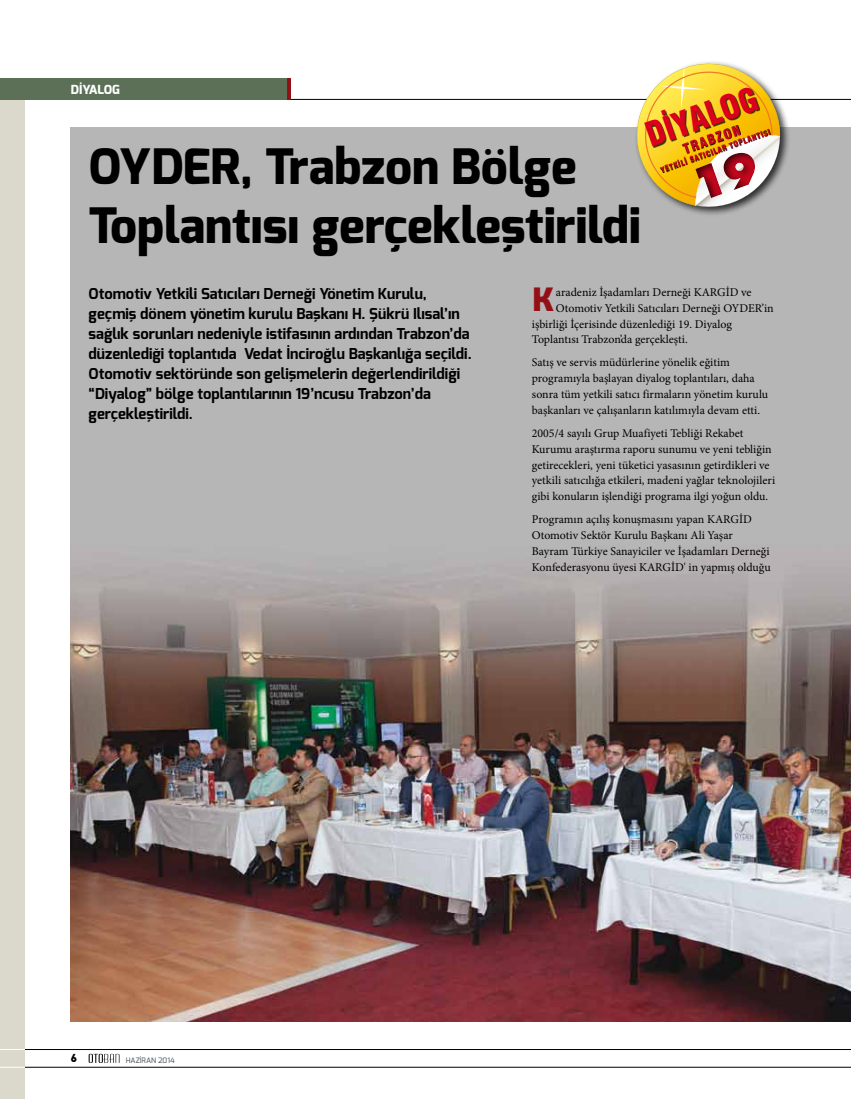
<style>
.page{position:relative;width:851px;height:1099px;background:#fff}
.page>*{position:absolute;margin:0;border:0;box-sizing:border-box;transform-origin:0 0}
.t1{font:800 48.75px "Exo";color:#000}
.t2{font:35.25px "Vodafone Ex B";color:#941017}
.t3{font:900 condensed 32.5px "Swiss 721 BT";color:#db001b}
.t4{font:700 15px/20px "Exo";color:#000}
.t5{font:900 condensed 13.38px "Swiss 721 BT";color:#cd071e}
.t6{font:800 12.5px "Exo";letter-spacing:-.005em;color:#fff}
.t7{font:11.88px/15.9px "Minion Pro";color:#000}
.t8{font:900 11.25px "DIN";color:#000}
.t9{font:900 condensed 7.75px "Swiss 721 BT";color:#cd071e}
.t10{font:500 7.5px "Exo";color:#5a666e}
</style>
<div class="page">
<hr style="left:0;top:1066px;width:850px;height:1px;background:#000">
<hr style="left:0;top:1049px;width:850px;height:1px;background:#000">
<svg style="left:89px;top:1053px;width:30px;height:9px"></svg>
<div style="left:0;top:99px;width:25px;height:999px;background:#dad9cc"></div>
<svg style="left:0;top:1066px;width:24px;height:1px"></svg>
<svg style="left:0;top:1049px;width:25px;height:1px"></svg>
<hr style="left:0;top:99px;width:850px;height:1px;background:#000">
<svg style="left:0;top:99px;width:25px;height:1px"></svg>
<div style="left:0;top:78px;width:291px;height:21px;background:#5b7056"></div>
<hr style="left:287px;top:78px;width:4px;height:21px;background:#941017">
<img style="left:71px;top:128px;width:779px;height:892px">
<svg style="left:629px;top:62px;width:206px;height:152px"></svg>
<p class="t6" style="left:71px;top:81px;width:50px">DİYALOG</p>
<h3 class="t3" style="left:640px;top:118px;width:118px;rotate:-20deg">DİYALOG</h3>
<p class="t5" style="left:681px;top:141px;width:61px;rotate:-19deg">TRABZON</p>
<p class="t9" style="left:659px;top:165px;width:117px;rotate:-19deg">YETKİLİ SATICILAR TOPLANTISI</p>
<h1 class="t1" style="left:89px;top:135px;width:489px">OYDER, Trabzon Bölge</h1>
<h1 class="t1" style="left:89px;top:194px;width:553px">Toplantısı gerçekleştirildi</h1>
<p class="t4" style="left:89px;top:284px;width:384px">Otomotiv Yetkili Satıcıları Derneği Yönetim Kurulu, geçmiş dönem yönetim kurulu Başkanı H. Şükrü Ilısal’ın sağlık sorunları nedeniyle istifasının ardından Trabzon’da düzenlediği toplantıda Vedat İnciroğlu Başkanlığa seçildi.<br>Otomotiv sektöründe son gelişmelerin değerlendirildiği “Diyalog” bölge toplantılarının 19’ncusu Trabzon’da gerçekleştirildi.</p>
<h2 class="t2" style="left:531px;top:277px;width:24px">K</h2>
<p class="t7" style="left:556px;top:284px;width:197px">aradeniz İşadamları Derneği KARGİD ve</p>
<p class="t7" style="left:556px;top:300px;width:219px">Otomotiv Yetkili Satıcıları Derneği OYDER’in</p>
<p class="t7" style="left:532px;top:316px;width:202px">işbirliği İçerisinde düzenlediği 19. Diyalog</p>
<p class="t7" style="left:532px;top:332px;width:157px">Toplantısı Trabzon’da gerçekleşti.</p>
<p class="t7" style="left:532px;top:354px;width:238px">Satış ve servis müdürlerine yönelik eğitim programıyla başlayan diyalog toplantıları, daha sonra tüm yetkili satıcı firmaların yönetim kurulu başkanları ve çalışanların katılımıyla devam etti.</p>
<p class="t7" style="left:532px;top:425px;width:245px">2005/4 sayılı Grup Muafiyeti Tebliği Rekabet Kurumu araştırma raporu sunumu ve yeni tebliğin getirecekleri, yeni tüketici yasasının getirdikleri ve yetkili satıcılığa etkileri, madeni yağlar teknolojileri gibi konuların işlendiği programa ilgi yoğun oldu.</p>
<p class="t7" style="left:532px;top:511px;width:240px">Programın açılış konuşmasını yapan KARGİD Otomotiv Sektör Kurulu Başkanı Ali Yaşar Bayram Türkiye Sanayiciler ve İşadamları Derneği Konfederasyonu üyesi KARGİD' in yapmış olduğu</p>
<p class="t8" style="left:71px;top:1050px;width:8px">6</p>
<p class="t10" style="left:126px;top:1055px;width:50px">HAZİRAN 2014</p>
</div>
